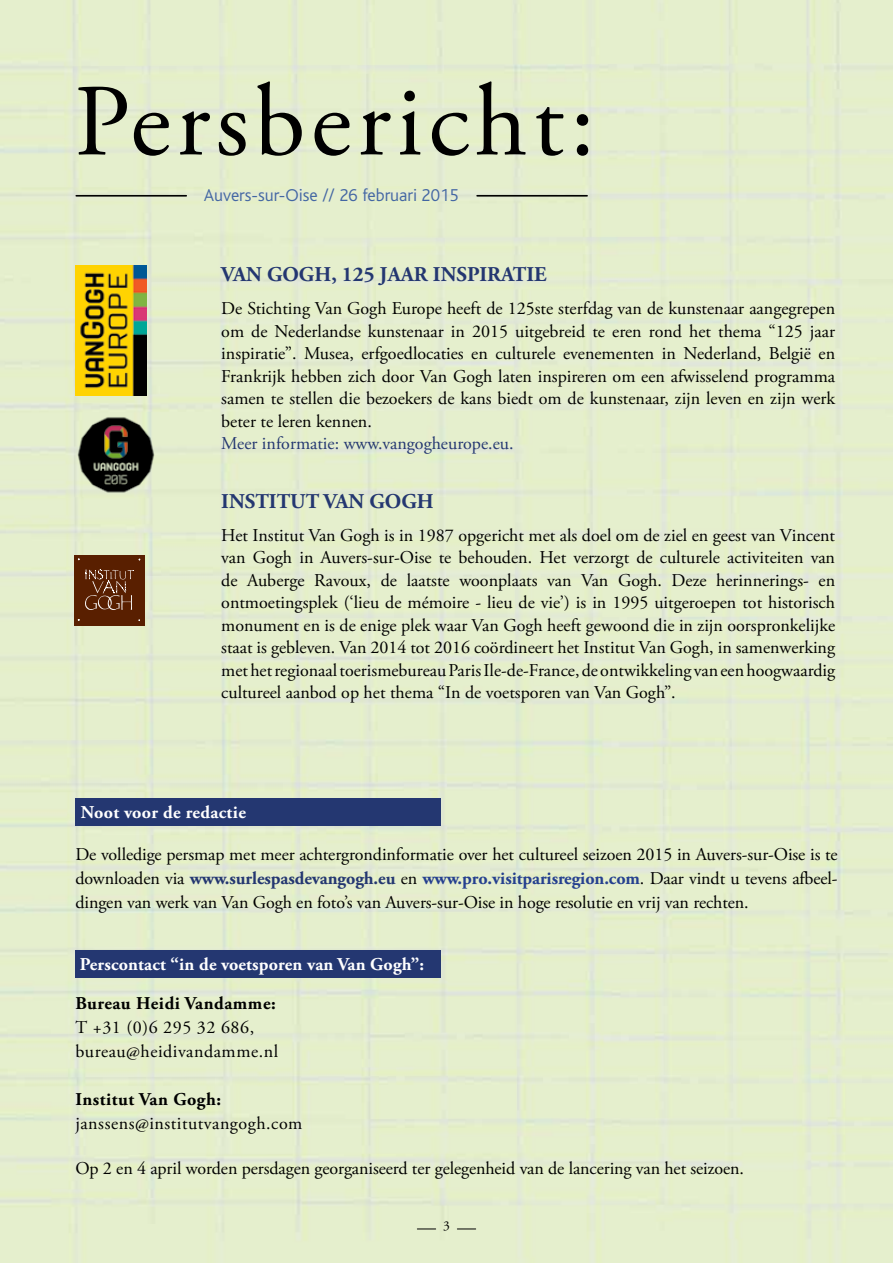
<style>
.page{position:relative;width:893px;height:1263px;background:#e5efcd}
.page>*{position:absolute;margin:0;border:0;box-sizing:border-box;transform-origin:0 0}
.t1{font:102px "Adobe Garamond Pro";letter-spacing:.055em;color:#000}
.t2{font:700 21px "Adobe Garamond Pro";color:#243771}
.t3{font:18px/22.5px "Adobe Garamond Pro";color:#000;text-align:justify}
.t4{font:18px/24px "Adobe Garamond Pro";letter-spacing:.03em;color:#000}
.t5{font:700 18px "Adobe Garamond Pro";letter-spacing:.01em;color:#fff}
.t6{font:18px "Adobe Garamond Pro";color:#243771}
.t7{font:700 18px "Adobe Garamond Pro";letter-spacing:.03em;color:#000}
.t8{font:300 18px "Bliss";color:#4366a3}
.t9{font:13.5px "Adobe Garamond Pro";color:#000}
.s1{font-weight:700;color:#243771}
.s2{font-weight:700;color:#25408f}
</style>
<div class="page">
<div style="left:75px;top:799px;width:366px;height:27px;background:#243771"></div>
<div style="left:75px;top:950px;width:366px;height:28px;background:#243771"></div>
<img style="left:75px;top:266px;width:71px;height:129px">
<div style="left:74px;top:555px;width:71px;height:71px;background:#591f00"></div>
<svg style="left:85px;top:569px;width:48px;height:41px"></svg>
<svg style="left:417px;top:1228px;width:19px;height:1px"></svg>
<svg style="left:457px;top:1228px;width:19px;height:1px"></svg>
<img style="left:74px;top:413px;width:84px;height:83px">
<hr style="left:76px;top:195px;width:110px;height:2px;background:#000">
<hr style="left:477px;top:195px;width:110px;height:2px;background:#000">
<h1 class="t1" style="left:74px;top:61px;width:523px">Persbericht:</h1>
<p class="t8" style="left:204px;top:186px;width:256px">Auvers-sur-Oise // 26 februari 2015</p>
<p class="t2" style="left:221px;top:262px;width:327px">VAN GOGH, 125 JAAR INSPIRATIE</p>
<p class="t3" style="left:221px;top:298px;width:615px">De Stichting Van Gogh Europe heeft de 125ste sterfdag van de kunstenaar aangegrepen om de Nederlandse kunstenaar in 2015 uitgebreid te eren rond het thema “125 jaar inspiratie”. Musea, erfgoedlocaties en culturele evenementen in Nederland, België en Frankrijk hebben zich door Van Gogh laten inspireren om een afwisselend programma samen te stellen die bezoekers de kans biedt om de kunstenaar, zijn leven en zijn werk beter te leren kennen.</p>
<p class="t6" style="left:221px;top:432px;width:294px">Meer informatie: www.vangogheurope.eu.</p>
<p class="t2" style="left:221px;top:489px;width:214px">INSTITUT VAN GOGH</p>
<p class="t3" style="left:221px;top:524px;width:615px">Het Institut Van Gogh is in 1987 opgericht met als doel om de ziel en geest van Vincent van Gogh in Auvers-sur-Oise te behouden. Het verzorgt de culturele activiteiten van de Auberge Ravoux, de laatste woonplaats van Van Gogh. Deze herinnerings- en ontmoetingsplek (‘lieu de mémoire - lieu de vie’) is in 1995 uitgeroepen tot historisch monument en is de enige plek waar Van Gogh heeft gewoond die in zijn oorspronkelijke staat is gebleven. Van 2014 tot 2016 coördineert het Institut Van Gogh, in samenwerking met het regionaal toerismebureau Paris Ile-de-France, de ontwikkeling van een hoogwaardig cultureel aanbod op het thema “In de voetsporen van Van Gogh”.</p>
<p class="t5" style="left:81px;top:802px;width:167px">Noot voor de redactie</p>
<p class="t3" style="left:75px;top:842px;width:764px;line-height:24px">De volledige persmap met meer achtergrondinformatie over het cultureel seizoen 2015 in Auvers-sur-Oise is te downloaden via <span class="s1">www.surlespasdevangogh.eu</span> en <span class="s2">www.pro.visitparisregion.com</span>. Daar vindt u tevens afbeel&shy;dingen van werk van Van Gogh en foto’s van Auvers-sur-Oise in hoge resolutie en vrij van rechten.</p>
<p class="t5" style="left:80px;top:953px;width:346px">Perscontact “in de voetsporen van Van Gogh”:</p>
<p class="t7" style="left:75px;top:993px;width:202px">Bureau Heidi Vandamme:</p>
<p class="t4" style="left:75px;top:1016px;width:204px">T +31 (0)6 295 32 686, bureau@heidivandamme.nl</p>
<p class="t7" style="left:75px;top:1089px;width:147px">Institut Van Gogh:</p>
<p class="t4" style="left:75px;top:1112px;width:229px">janssens@institutvangogh.com</p>
<p class="t3" style="left:75px;top:1158px;width:670px">Op 2 en 4 april worden persdagen georganiseerd ter gelegenheid van de lancering van het seizoen.</p>
<p class="t9" style="left:443px;top:1218px;width:8px">3</p>
</div>
